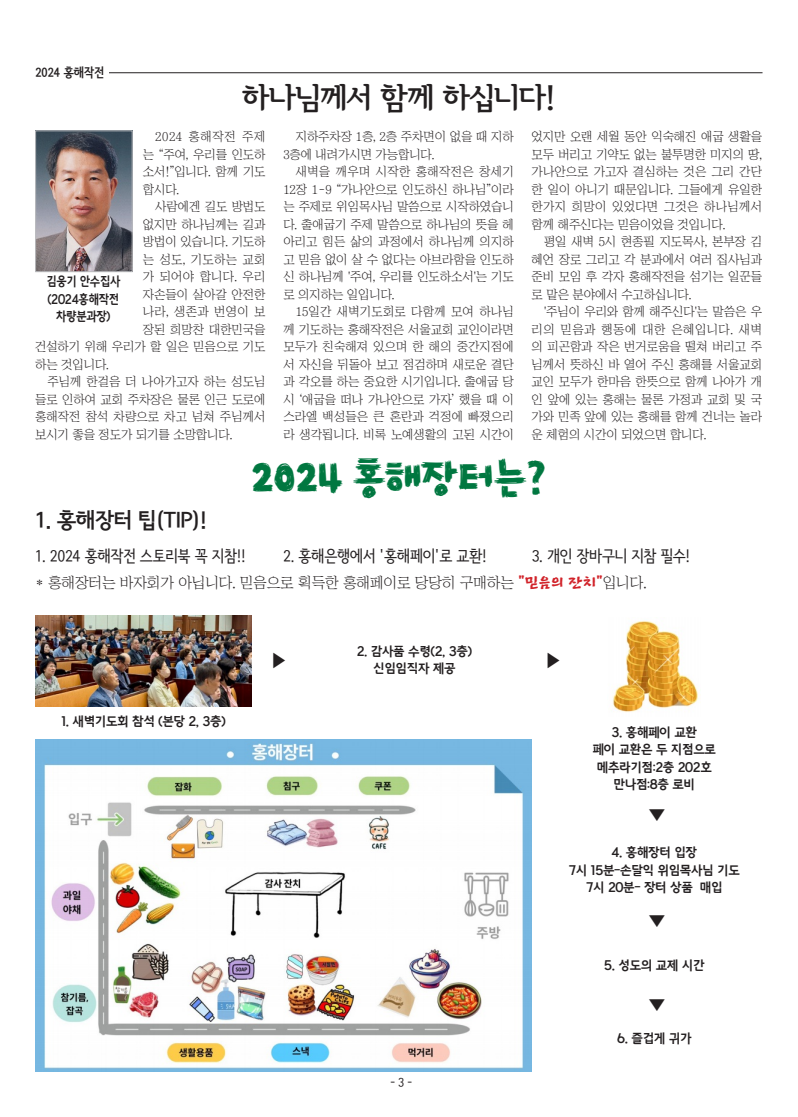
<style>
.page{position:relative;width:798px;height:1117px;background:#fff}
.page>*{position:absolute;margin:0;border:0;box-sizing:border-box;transform-origin:0 0}
.t1{font:41.25px "TT Yeonpilsketch R";letter-spacing:-.025em;color:#007740}
.t2{font:30px "Seoul Hangang EB";letter-spacing:-.025em;color:#231f20}
.t3{font:21.25px "Seoul Namsan EB";letter-spacing:-.025em;color:#231f20}
.t4{font:21.25px "Se N CM";color:#231f20}
.t5{font:16.25px "Se N CM";letter-spacing:-.025em;color:#231f20}
.t6{font:15px "Chosunilbo NM";letter-spacing:-.01em;color:#231f20}
.t7{font:12.5px/17.5px "Chosunilbo NM";letter-spacing:-.01em;color:#231f20;text-align:justify}
.t8{font:12.5px "Goyang Deogyang B";letter-spacing:-.025em;color:#231f20}
.t9{font:12.5px "Goyang Deogyang B";letter-spacing:-.025em;color:#231f20;scale:.9 1}
.t10{font:12.5px "Se N CEB";color:#231f20}
.t11{font:12.5px "Se N CM";color:#231f20}
.s1{font-family:"Jeju Hallasan";color:#d1232a}
</style>
<div class="page">
<hr style="left:108px;top:72px;width:654px;height:1px;background:#231f20">
<div style="left:35px;top:63px;width:74px;height:20px;background:#fff"></div>
<img style="left:37px;top:133px;width:93px;height:137px">
<div style="left:35px;top:131px;width:97px;height:141px;border:1px solid #bcbdc0"></div>
<img style="left:35px;top:615px;width:217px;height:91px">
<img style="left:35px;top:739px;width:496px;height:332px">
<img style="left:612px;top:620px;width:86px;height:92px">
<p class="t10" style="left:35px;top:66px;width:70px">2024 홍해작전</p>
<p class="t2" style="left:242px;top:82px;width:314px">하나님께서 함께 하십니다!</p>
<p class="t7" style="left:143px;top:128px;width:124px;text-indent:12px">2024 홍해작전 주제 는 “주여, 우리를 인도하 소서!”입니다. 함께 기도 합시다.</p>
<p class="t7" style="left:155px;top:198px;width:112px">사람에겐 길도 방법도</p>
<p class="t7" style="left:143px;top:215px;width:124px">없지만 하나님께는 길과</p>
<p class="t7" style="left:143px;top:233px;width:124px">방법이 있습니다. 기도하</p>
<p class="t7" style="left:143px;top:250px;width:124px">는 성도, 기도하는 교회</p>
<p class="t7" style="left:143px;top:268px;width:124px">가 되어야 합니다. 우리</p>
<p class="t7" style="left:143px;top:285px;width:124px">자손들이 살아갈 안전한</p>
<p class="t7" style="left:143px;top:303px;width:124px">나라, 생존과 번영이 보</p>
<p class="t7" style="left:143px;top:320px;width:124px">장된 희망찬 대한민국을</p>
<p class="t7" style="left:35px;top:338px;width:232px">건설하기 위해 우리가 할 일은 믿음으로 기도</p>
<p class="t7" style="left:35px;top:355px;width:75px">하는 것입니다.</p>
<p class="t7" style="left:35px;top:373px;width:232px;text-indent:12px">주님께 한걸음 더 나아가고자 하는 성도님 들로 인하여 교회 주차장은 물론 인근 도로에 홍해작전 참석 차량으로 차고 넘쳐 주님께서 보시기 좋을 정도가 되기를 소망합니다.</p>
<p class="t9" style="left:46px;top:274px;width:84px">김웅기 안수집사</p>
<p class="t9" style="left:48px;top:292px;width:81px">(2024홍해작전</p>
<p class="t9" style="left:56px;top:309px;width:62px">차량분과장)</p>
<p class="t7" style="left:283px;top:128px;width:232px;text-indent:12px">지하주차장 1층, 2층 주차면이 없을 때 지하<br>3층에 내려가시면 가능합니다.</p>
<p class="t7" style="left:283px;top:163px;width:232px;text-indent:12px">새벽을 깨우며 시작한 홍해작전은 창세기 12장 1-9 “가나안으로 인도하신 하나님”이라 는 주제로 위임목사님 말씀으로 시작하였습니 다. 출애굽기 주제 말씀으로 하나님의 뜻을 헤 아리고 힘든 삶의 과정에서 하나님께 의지하 고 믿음 없이 살 수 없다는 아브라함을 인도하 신 하나님께 '주여, 우리를 인도하소서'는 기도 로 의지하는 일입니다.</p>
<p class="t7" style="left:283px;top:303px;width:232px;text-indent:12px">15일간 새벽기도회로 다함께 모여 하나님 께 기도하는 홍해작전은 서울교회 교인이라면 모두가 친숙해져 있으며 한 해의 중간지점에 서 자신을 뒤돌아 보고 점검하며 새로운 결단 과 각오를 하는 중요한 시기입니다. 출애굽 당 시 ‘애굽을 떠나 가나안으로 가자’ 했을 때 이 스라엘 백성들은 큰 혼란과 걱정에 빠졌으리 라 생각됩니다. 비록 노예생활의 고된 시간이</p>
<p class="t7" style="left:531px;top:128px;width:232px">었지만 오랜 세월 동안 익숙해진 애굽 생활을 모두 버리고 기약도 없는 불투명한 미지의 땅, 가나안으로 가고자 결심하는 것은 그리 간단 한 일이 아니기 때문입니다. 그들에게 유일한 한가지 희망이 있었다면 그것은 하나님께서 함께 해주신다는 믿음이었을 것입니다.</p>
<p class="t7" style="left:531px;top:233px;width:232px;text-indent:12px">평일 새벽 5시 현종필 지도목사, 본부장 김 혜언 장로 그리고 각 분과에서 여러 집사님과 준비 모임 후 각자 홍해작전을 섬기는 일꾼들 로 맡은 분야에서 수고하십니다.</p>
<p class="t7" style="left:531px;top:303px;width:232px;text-indent:12px">'주님이 우리와 함께 해주신다'는 말씀은 우 리의 믿음과 행동에 대한 은혜입니다. 새벽 의 피곤함과 작은 번거로움을 떨쳐 버리고 주 님께서 뜻하신 바 열어 주신 홍해를 서울교회 교인 모두가 한마음 한뜻으로 함께 나아가 개 인 앞에 있는 홍해는 물론 가정과 교회 및 국 가와 민족 앞에 있는 홍해를 함께 건너는 놀라 운 체험의 시간이 되었으면 합니다.</p>
<p class="t1" style="left:251px;top:454px;width:297px">2024 홍해장터는?</p>
<p class="t3" style="left:35px;top:509px;width:173px">1. 홍해장터 팁(TIP)!</p>
<p class="t5" style="left:35px;top:547px;width:212px">1. 2024 홍해작전 스토리북 꼭 지참!!</p>
<p class="t5" style="left:283px;top:547px;width:205px">2. 홍해은행에서 '홍해페이'로 교환!</p>
<p class="t5" style="left:531px;top:547px;width:160px">3. 개인 장바구니 지참 필수!</p>
<p class="t6" style="left:35px;top:575px;width:612px">* 홍해장터는 바자회가 아닙니다. 믿음으로 획득한 홍해페이로 당당히 구매하는 <span class="s1">"믿음의 잔치"</span>입니다.</p>
<p class="t8" style="left:61px;top:714px;width:166px">1. 새벽기도회 참석 (본당 2, 3층)</p>
<p class="t8" style="left:356px;top:644px;width:117px">2. 감사품 수령(2, 3층)</p>
<p class="t8" style="left:373px;top:661px;width:84px">신임임직자 제공</p>
<p class="t4" style="left:270px;top:649px;width:19px">▶</p>
<p class="t4" style="left:544px;top:649px;width:19px">▶</p>
<p class="t11" style="left:390px;top:1075px;width:23px">- 3 -</p>
<p class="t8" style="left:611px;top:725px;width:87px">3. 홍해페이 교환</p>
<p class="t8" style="left:592px;top:742px;width:125px">페이 교환은 두 지점으로</p>
<p class="t8" style="left:596px;top:760px;width:116px">메추라기점:2층 202호</p>
<p class="t8" style="left:613px;top:777px;width:83px">만나점:8층 로비</p>
<p class="t4" style="left:667px;top:805px;width:19px;rotate:90deg">▶</p>
<p class="t8" style="left:611px;top:845px;width:87px">4. 홍해장터 입장</p>
<p class="t8" style="left:568px;top:862px;width:172px">7시 15분-손달익 위임목사님 기도</p>
<p class="t8" style="left:585px;top:880px;width:138px">7시 20분- 장터 상품 매입</p>
<p class="t4" style="left:667px;top:911px;width:19px;rotate:90deg">▶</p>
<p class="t8" style="left:604px;top:958px;width:102px">5. 성도의 교제 시간</p>
<p class="t4" style="left:667px;top:996px;width:19px;rotate:90deg">▶</p>
<p class="t8" style="left:617px;top:1030px;width:76px">6. 즐겁게 귀가</p>
</div>
